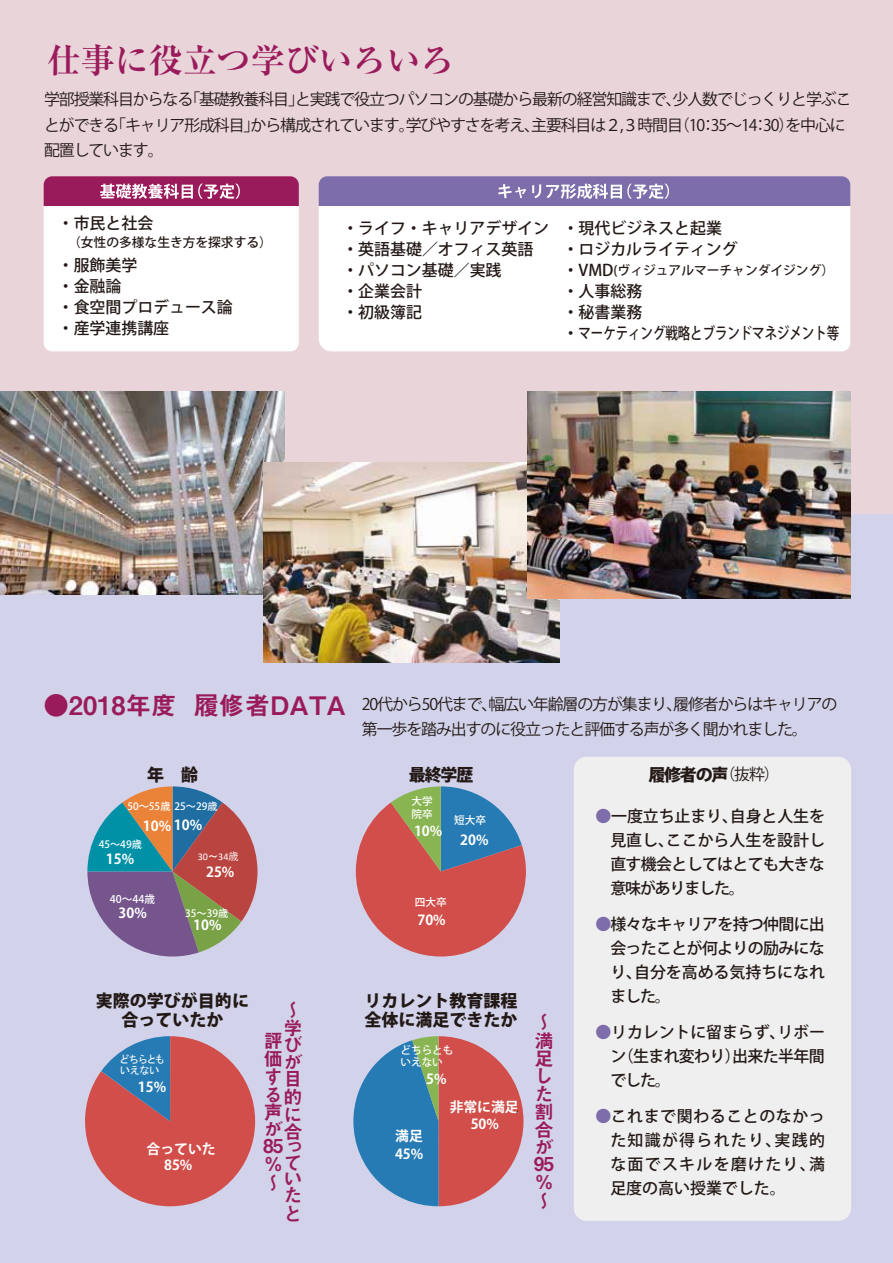
<style>
.page{position:relative;width:893px;height:1263px;background:#fff}
.page>*{position:absolute;margin:0;border:0;box-sizing:border-box;transform-origin:0 0}
.t1{font:700 34.05px "Ryumin Pro";color:#9a1b5b}
.t2{font:25.5px "Midashi Go Pro MB31";color:#9a1b5b}
.t3{font:19.2px/17.9px "Midashi Go Pro MB31";color:#9a1b5b}
.t4{font:800 16.95px/19.5px "Koz Go Pr 6 N";color:#221815;text-align:center}
.t5{font:500 15.9px/24px "Koz Go Pr 6 N";letter-spacing:-.005em;color:#221815}
.t6{font:15.9px/25.5px "Koz Go Pr 6 N";letter-spacing:-.07em;color:#221815}
.t7{font:700 13.8px/17px "Koz Go Pr 6 N";color:#fff;text-align:center}
.t8{font:500 12.75px "Koz Go Pr 6 N";color:#221815}
.t9{font:500 10.65px/12.8px "Koz Go Pr 6 N";color:#fff}
.t10{font:10.65px/10.5px "MS P Gothic";color:#fff}
.t11{font:500 10.2px "Koz Go Pr 6 N";color:#fff}
.t12{font:10.2px "Calibri";color:#fff}
.s1{font-size:15.9px}
.s2{font-family:"MS Gothic"}
.s3{font-family:"Koz Go Pr 6 N"}
.s4{font-family:"Calibri";font-weight:400;font-size:10.2px;color:#040000}
.s5{font-weight:400;font-size:15.9px}
.s6{color:#7d6daa}
</style>
<div class="page">
<div style="left:0;top:514px;width:893px;height:749px;background:#d2d3ea"></div>
<div style="left:0;top:0;width:893px;height:514px;background:#e9d4da"></div>
<div style="left:319px;top:206px;width:531px;height:145px;background:#fff"></div>
<svg style="left:44px;top:176px;width:255px;height:175px;background:#f0dde6"></svg>
<svg style="left:319px;top:176px;width:531px;height:30px;background:#8576af"></svg>
<img style="left:0;top:391px;width:285px;height:203px">
<hr style="left:0;top:0;width:1px;height:383px;background:#fce8d0">
<div style="left:574px;top:757px;width:277px;height:464px;background:#efefef;border-radius:13px"></div>
<img style="left:263px;top:462px;width:296px;height:200px">
<svg style="left:353px;top:1036px;width:170px;height:170px"></svg>
<svg style="left:356px;top:786px;width:170px;height:170px"></svg>
<svg style="left:85px;top:1036px;width:170px;height:170px"></svg>
<img style="left:527px;top:391px;width:323px;height:207px">
<svg style="left:87px;top:786px;width:170px;height:170px"></svg>
<h1 class="t1" style="left:47px;top:33px;width:410px">仕事に役立つ学びいろいろ</h1>
<p class="t6" style="left:44px;top:87px;width:809px">学部授業科目からなる「基礎教養科目」と実践で役立つパソコンの基礎から最新の経営知識まで、少人数でじっくりと学ぶことができる「キャリア形成科目」から構成されています。学びやすさを考え、主要科目は２,３時間目（10：35～14：30）を中心に配置しています。</p>
<p class="t5" style="left:58px;top:212px;width:97px">・市民と社会</p>
<p class="t8" style="left:62px;top:236px;width:212px">　（女性の多様な生き方を探求する）</p>
<p class="t5" style="left:58px;top:255px;width:177px;line-height:21px">・服飾美学<br>・金融論<br>・食空間プロデュース論・産学連携講座</p>
<p class="t5" style="left:342px;top:218px;width:320px;line-height:21px">・ライフ・キャリアデザイン　　　<br>・英語基礎／オフィス英語　　　　　　　　・パソコン基礎／実践　　　　　　</p>
<p class="t5" style="left:342px;top:300px;width:81px">・初級簿記</p>
<p class="t5" style="left:563px;top:218px;width:176px;line-height:21px">・現代ビジネスと起業・ロジカルライティング</p>
<p class="t8" style="left:563px;top:263px;width:273px"><span class="s1">・VMD</span>(ヴィジュアルマーチャンダイジング）</p>
<p class="t5" style="left:563px;top:281px;width:278px;line-height:21px">・人事総務<br>・秘書業務<br>・マーケティング戦略とブランドマネジメント等</p>
<h2 class="t2" style="left:43px;top:685px;width:304px">●2018年度 履修者DATA</h2>
<p class="t6" style="left:362px;top:691px;width:477px">20代から50代まで、幅広い年齢層の方が集まり、履修者からはキャリアの第一歩を踏み出すのに役立ったと評価する声が多く聞かれました。</p>
<p class="t4" style="left:147px;top:765px;width:53px">年 　齢</p>
<p class="t4" style="left:409px;top:765px;width:66px">最終学歴</p>
<p class="t11" style="left:127px;top:800px;width:92px">50～55歳 25～29歳</p>
<p class="t7" style="left:143px;top:817px;width:61px">10% 10%</p>
<p class="t11" style="left:99px;top:838px;width:45px">45～49歳</p>
<p class="t7" style="left:106px;top:850px;width:30px">15%</p>
<p class="t9" style="left:110px;top:893px;width:47px">40～44歳</p>
<p class="t7" style="left:119px;top:904px;width:30px">30%</p>
<p class="t12" style="left:198px;top:850px;width:42px">30<span class="s2">～</span>34<span class="s3">歳</span></p>
<p class="t7" style="left:206px;top:864px;width:30px">25%</p>
<p class="t11" style="left:185px;top:907px;width:45px">35～39歳</p>
<p class="t7" style="left:193px;top:917px;width:30px">10%</p>
<p class="t9" style="left:411px;top:795px;width:23px">大学院卒</p>
<p class="t7" style="left:414px;top:823px;width:30px">10%</p>
<p class="t9" style="left:454px;top:814px;width:33px">短大卒</p>
<p class="t7" style="left:460px;top:831px;width:30px">20%</p>
<p class="t9" style="left:415px;top:895px;width:33px">四大卒</p>
<p class="t7" style="left:417px;top:911px;width:30px">70%</p>
<p class="t4" style="left:96px;top:991px;width:155px">実際の学びが目的に合っていたか</p>
<p class="t10" style="left:120px;top:1054px;width:45px">どちらともいえない</p>
<p class="t7" style="left:138px;top:1079px;width:30px">15%</p>
<p class="t7" style="left:147px;top:1141px;width:71px;line-height:16.5px">合っていた<br>85%</p>
<p class="t3" style="left:283px;top:998px;width:13px">〜</p>
<p class="t3" style="left:283px;top:1016px;width:19px">学</p>
<p class="t3" style="left:283px;top:1034px;width:20px">び</p>
<p class="t3" style="left:283px;top:1050px;width:21px">が</p>
<p class="t3" style="left:264px;top:1066px;width:36px">す目</p>
<p class="t3" style="left:283px;top:1085px;width:20px;text-align:justify">的に合</p>
<p class="t3" style="left:263px;top:1135px;width:39px;line-height:17.2px">85っ%て</p>
<p class="t3" style="left:283px;top:1168px;width:19px;line-height:16.4px">いた</p>
<p class="t3" style="left:283px;top:1202px;width:17px">と</p>
<p class="t3" style="left:264px;top:1029px;width:19px">評価</p>
<p class="t3" style="left:264px;top:1083px;width:21px;line-height:17.1px">る声が</p>
<p class="t3" style="left:264px;top:1171px;width:13px">〜</p>
<p class="t4" style="left:364px;top:991px;width:155px;text-align:left">リカレント教育課程全体に満足できたか</p>
<p class="t9" style="left:400px;top:1043px;width:55px">どちらともいえない</p>
<p class="t7" style="left:426px;top:1071px;width:22px">5%</p>
<p class="t7" style="left:395px;top:1127px;width:30px;line-height:18.5px;text-align:left">満足<br>45%</p>
<p class="t7" style="left:450px;top:1099px;width:71px">非常に満足<span class="s4">,<br></span>50%</p>
<p class="t3" style="left:534px;top:1011px;width:22px">〜満足した割合が<br>95 %〜</p>
<p class="t4" style="left:648px;top:765px;width:133px">履修者の声<span class="s5">（抜粋）</span></p>
<p class="t5" style="left:610px;top:804px;width:216px;text-align:justify;text-indent:-15px"><span class="s6">●</span>一度立ち止まり、自身と人生を見直し、ここから人生を設計し直す機会としてはとても大きな意味がありました。</p>
<p class="t5" style="left:610px;top:912px;width:216px;text-align:justify;text-indent:-15px"><span class="s6">●</span>様々なキャリアを持つ仲間に出会ったことが何よりの励みになり、自分を高める気持ちになれました。</p>
<p class="t5" style="left:610px;top:1020px;width:216px;text-align:justify;text-indent:-15px"><span class="s6">●</span>リカレントに留まらず、リボーン（生まれ変わり）出来た半年間でした。</p>
<p class="t5" style="left:610px;top:1104px;width:216px;text-align:justify;text-indent:-15px"><span class="s6">●</span>これまで関わることのなかった知識が得られたり、実践的な面でスキルを磨けたり、満足度の高い授業でした。</p>
</div>
